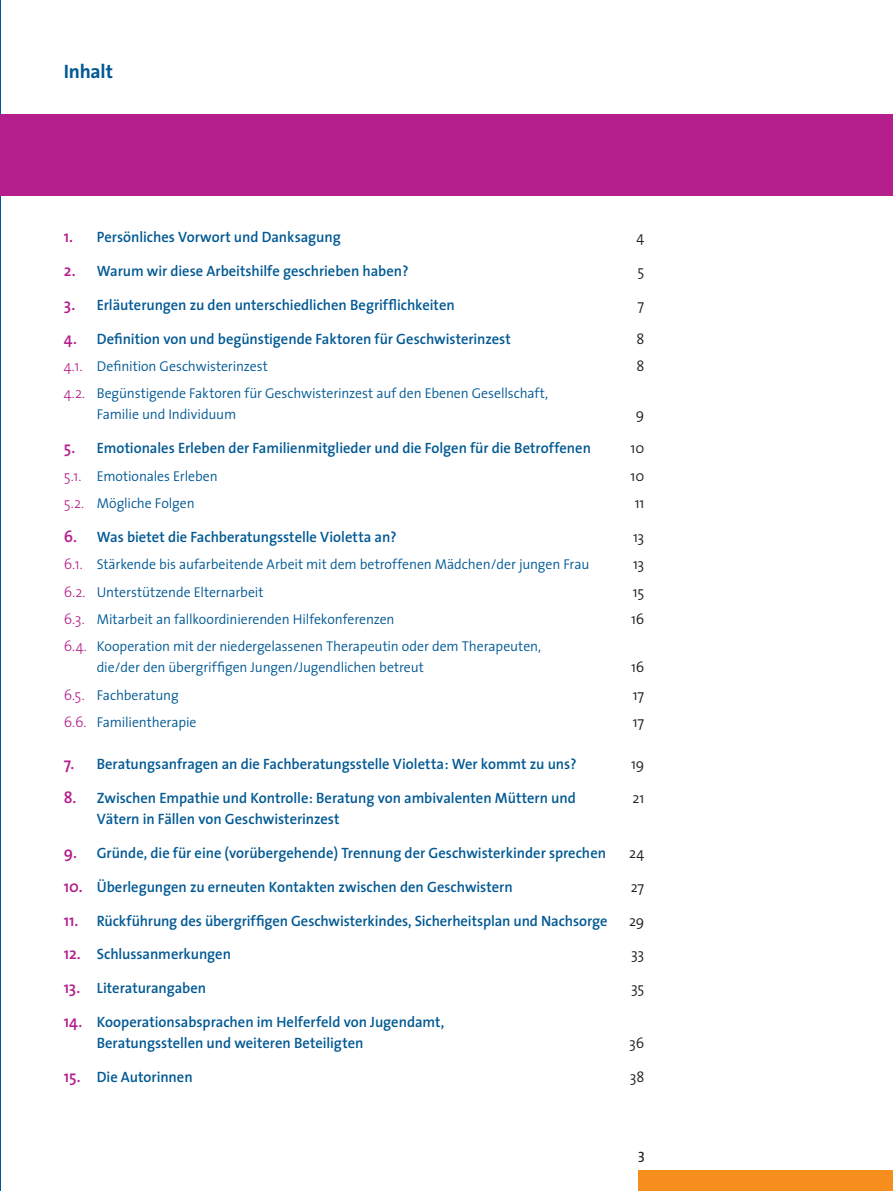
<style>
.page{position:relative;width:893px;height:1191px;background:#fff}
.page>*{position:absolute;margin:0;border:0;box-sizing:border-box;transform-origin:0 0}
.t1{font:700 19.5px "The Sans";letter-spacing:-.015em;color:#005994}
.t2{font:600 15px/21px "The Sans";letter-spacing:-.005em;color:#005994}
.t3{font:300 15px "The Sans";letter-spacing:-.01em;color:#231f20}
.t4{font:15px "The Sans Caps";color:#231f20}
.t5{font:300 14.25px/21px "The Sans";letter-spacing:-.01em;color:#005994}
.s1{font-size:16.5px;color:#b41e8d}
.s2{font-size:15px;color:#b41e8d}
</style>
<div class="page">
<hr style="left:0;top:0;width:1px;height:1191px;background:#005994">
<div style="left:638px;top:1169px;width:255px;height:22px;background:#f68e1e"></div>
<div style="left:0;top:115px;width:893px;height:81px;background:#b41e8d"></div>
<h1 class="t1" style="left:64px;top:55px;width:51px">Inhalt</h1>
<p class="t2" style="left:64px;top:226px;width:278px"><span class="s1">1.</span> Persönliches Vorwort und Danksagung</p>
<p class="t3" style="left:636px;top:225px;width:9px">4</p>
<p class="t2" style="left:64px;top:260px;width:346px"><span class="s1">2.</span> Warum wir diese Arbeitshilfe geschrieben haben?</p>
<p class="t3" style="left:637px;top:259px;width:8px">5</p>
<p class="t2" style="left:64px;top:294px;width:392px"><span class="s1">3.</span> Erläuterungen zu den unterschiedlichen Begrifflichkeiten</p>
<p class="t3" style="left:638px;top:292px;width:8px">7</p>
<p class="t2" style="left:64px;top:328px;width:448px"><span class="s1">4.</span> Definition von und begünstigende Faktoren für Geschwisterinzest</p>
<p class="t3" style="left:636px;top:326px;width:9px">8</p>
<p class="t5" style="left:64px;top:355px;width:206px"><span class="s2">4.1.</span> Definition Geschwisterinzest</p>
<p class="t3" style="left:636px;top:353px;width:9px">8</p>
<p class="t5" style="left:97px;top:383px;width:453px;text-indent:-33px"><span class="s2">4.2.</span> Begünstigende Faktoren für Geschwisterinzest auf den Ebenen Gesellschaft,<br>Familie und Individuum</p>
<p class="t3" style="left:636px;top:402px;width:10px">9</p>
<p class="t2" style="left:64px;top:437px;width:529px"><span class="s1">5.</span> Emotionales Erleben der Familienmitglieder und die Folgen für die Betroffenen</p>
<p class="t3" style="left:631px;top:436px;width:15px">10</p>
<p class="t5" style="left:64px;top:465px;width:155px"><span class="s2">5.1.</span> Emotionales Erleben</p>
<p class="t3" style="left:631px;top:463px;width:15px">10</p>
<p class="t5" style="left:64px;top:492px;width:132px"><span class="s2">5.2.</span> Mögliche Folgen</p>
<p class="t3" style="left:635px;top:490px;width:11px">11</p>
<p class="t2" style="left:64px;top:526px;width:335px"><span class="s1">6.</span> Was bietet die Fachberatungsstelle Violetta an?</p>
<p class="t3" style="left:633px;top:524px;width:13px">13</p>
<p class="t5" style="left:64px;top:553px;width:527px"><span class="s2">6.1.</span> Stärkende bis aufarbeitende Arbeit mit dem betroffenen Mädchen/der jungen Frau</p>
<p class="t3" style="left:633px;top:551px;width:13px">13</p>
<p class="t5" style="left:64px;top:581px;width:201px"><span class="s2">6.2.</span> Unterstützende Elternarbeit</p>
<p class="t3" style="left:633px;top:579px;width:13px">15</p>
<p class="t5" style="left:64px;top:608px;width:332px"><span class="s2">6.3.</span> Mitarbeit an fallkoordinierenden Hilfekonferenzen</p>
<p class="t3" style="left:631px;top:606px;width:15px">16</p>
<p class="t5" style="left:97px;top:635px;width:446px;text-indent:-33px"><span class="s2">6.4.</span> Kooperation mit der niedergelassenen Therapeutin oder dem Therapeuten, die/der den übergriffigen Jungen/Jugendlichen betreut</p>
<p class="t3" style="left:631px;top:655px;width:15px">16</p>
<p class="t5" style="left:64px;top:684px;width:116px"><span class="s2">6.5.</span> Fachberatung</p>
<p class="t3" style="left:633px;top:682px;width:13px">17</p>
<p class="t5" style="left:64px;top:711px;width:134px"><span class="s2">6.6.</span> Familientherapie</p>
<p class="t3" style="left:633px;top:709px;width:13px">17</p>
<p class="t2" style="left:64px;top:753px;width:514px"><span class="s1">7.</span> Beratungsanfragen an die Fachberatungsstelle Violetta: Wer kommt zu uns?</p>
<p class="t3" style="left:631px;top:752px;width:15px">19</p>
<p class="t2" style="left:64px;top:787px;width:514px"><span class="s1">8.</span> Zwischen Empathie und Kontrolle: Beratung von ambivalenten Müttern und</p>
<p class="t3" style="left:632px;top:785px;width:13px">21</p>
<p class="t2" style="left:97px;top:808px;width:244px">Vätern in Fällen von Geschwisterinzest</p>
<p class="t2" style="left:64px;top:842px;width:544px"><span class="s1">9.</span> Gründe, die für eine (vorübergehende) Trennung der Geschwisterkinder sprechen</p>
<p class="t3" style="left:629px;top:840px;width:17px">24</p>
<p class="t2" style="left:64px;top:875px;width:450px"><span class="s1">10.</span> Überlegungen zu erneuten Kontakten zwischen den Geschwistern</p>
<p class="t3" style="left:631px;top:874px;width:15px">27</p>
<p class="t2" style="left:64px;top:909px;width:545px"><span class="s1">11.</span> Rückführung des übergriffigen Geschwisterkindes, Sicherheitsplan und Nachsorge</p>
<p class="t3" style="left:629px;top:908px;width:17px">29</p>
<p class="t2" style="left:64px;top:943px;width:169px"><span class="s1">12.</span> Schlussanmerkungen</p>
<p class="t3" style="left:631px;top:941px;width:15px">33</p>
<p class="t2" style="left:64px;top:977px;width:144px"><span class="s1">13.</span> Literaturangaben</p>
<p class="t3" style="left:631px;top:975px;width:15px">35</p>
<p class="t2" style="left:97px;top:1010px;width:349px;text-indent:-33px"><span class="s1">14.</span> Kooperationsabsprachen im Helferfeld von Jugendamt,<br>Beratungsstellen und weiteren Beteiligten</p>
<p class="t3" style="left:629px;top:1030px;width:17px">36</p>
<p class="t2" style="left:64px;top:1065px;width:130px"><span class="s1">15.</span> Die Autorinnen</p>
<p class="t3" style="left:630px;top:1064px;width:16px">38</p>
<p class="t4" style="left:638px;top:1144px;width:9px">3</p>
</div>
